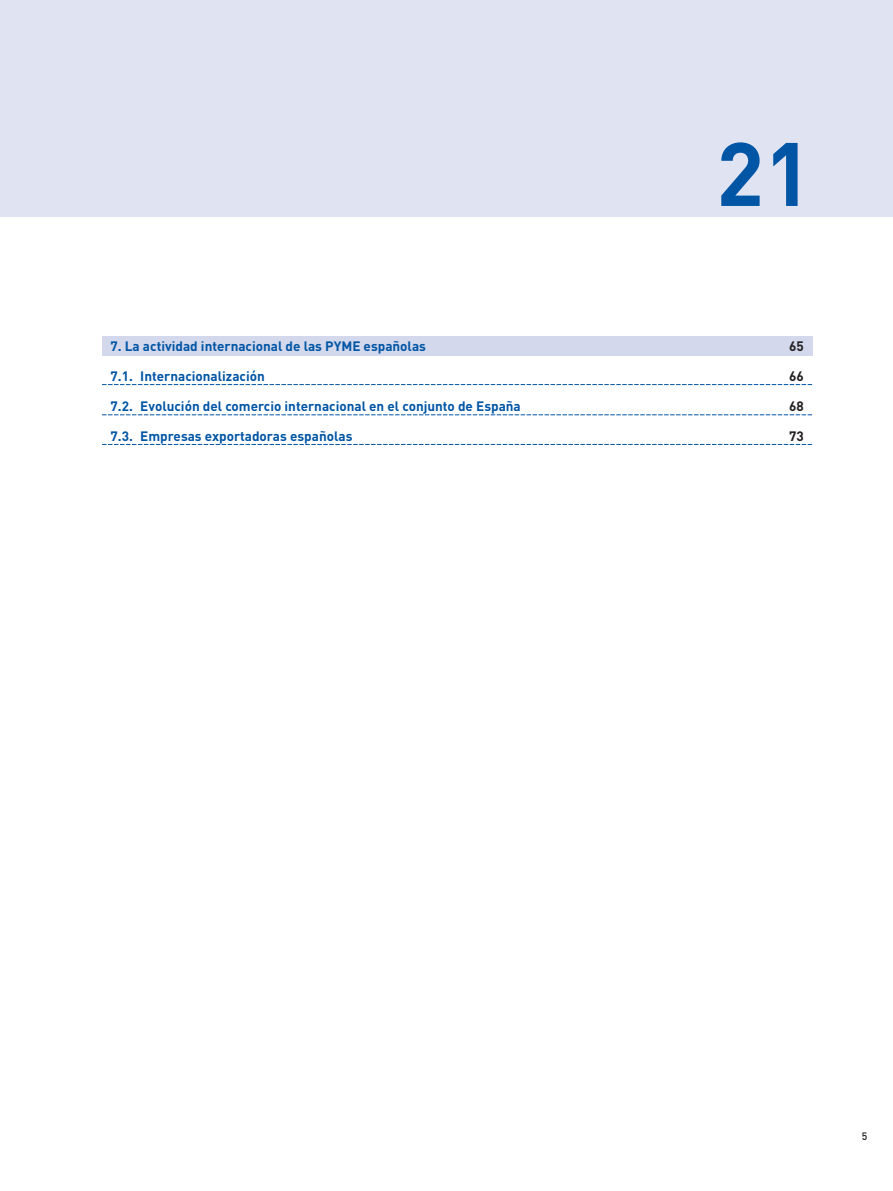
<style>
.page{position:relative;width:893px;height:1191px;background:#fff}
.page>*{position:absolute;margin:0;border:0;box-sizing:border-box;transform-origin:0 0}
.t1{font:700 88.5px "DINOT";color:#0155a5}
.t2{font:700 13.5px "DINOT";color:#0155a5}
.t3{font:700 13.5px "DINOT";color:#231f20}
.t4{font:500 10.5px "DIN";color:#231f20}
</style>
<div class="page">
<div style="left:0;top:0;width:893px;height:217px;background:#e0e4f2"></div>
<div style="left:102px;top:336px;width:710px;height:19px;background:#d3d8ec"></div>
<svg style="left:102px;top:384px;width:710px;height:1px"></svg>
<svg style="left:102px;top:414px;width:710px;height:1px"></svg>
<svg style="left:102px;top:444px;width:710px;height:1px"></svg>
<p class="t1" style="left:716px;top:116px;width:98px">21</p>
<p class="t2" style="left:111px;top:337px;width:317px">7. La actividad internacional de las PYME españolas</p>
<p class="t3" style="left:789px;top:337px;width:16px">65</p>
<p class="t2" style="left:111px;top:367px;width:156px">7.1. Internacionalización</p>
<p class="t3" style="left:789px;top:367px;width:16px">66</p>
<p class="t2" style="left:111px;top:397px;width:412px">7.2. Evolución del comercio internacional en el conjunto de España</p>
<p class="t3" style="left:789px;top:397px;width:16px">68</p>
<p class="t2" style="left:111px;top:427px;width:243px">7.3. Empresas exportadoras españolas</p>
<p class="t3" style="left:789px;top:427px;width:16px">73</p>
<p class="t4" style="left:862px;top:1129px;width:7px">5</p>
</div>
